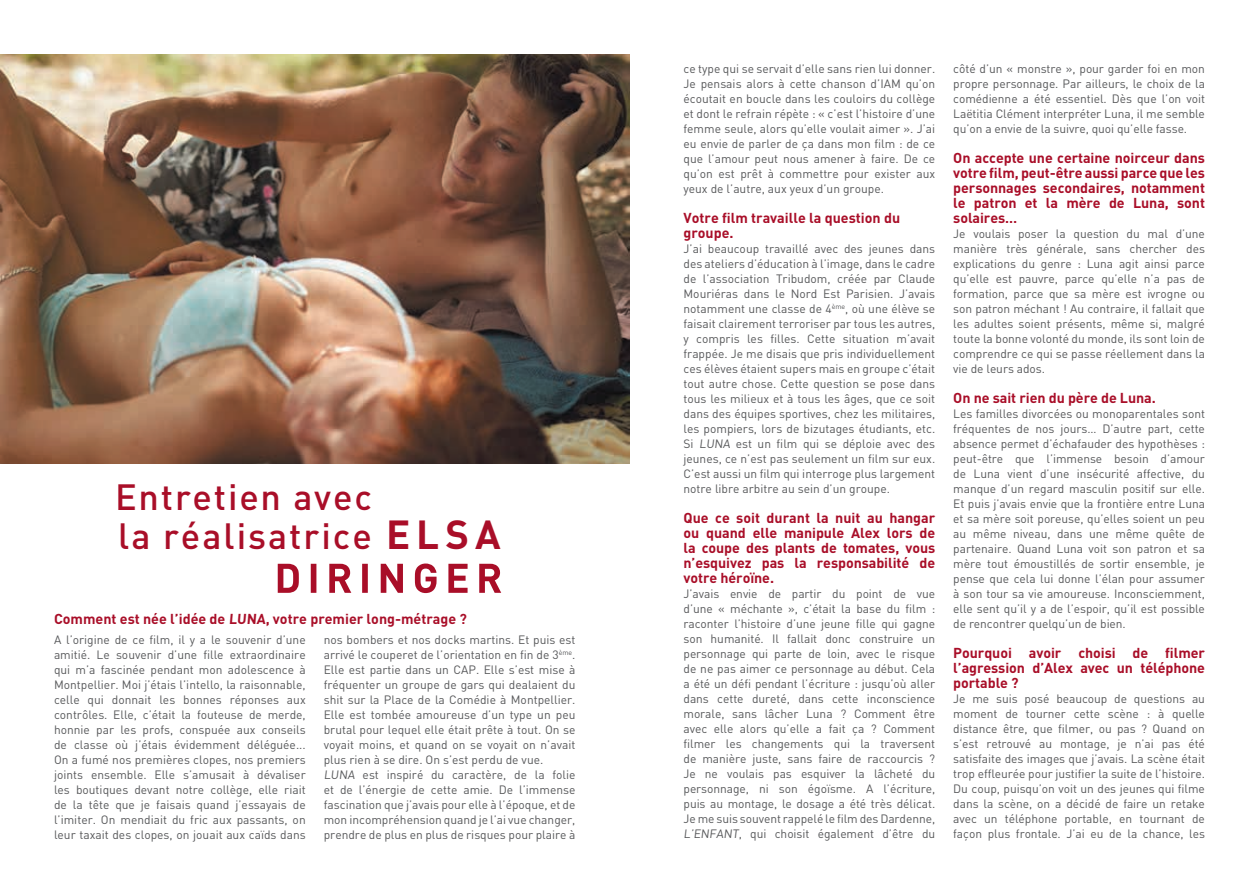
<style>
.page{position:relative;width:1259px;height:893px;background:#fff}
.page>*{position:absolute;margin:0;border:0;box-sizing:border-box;transform-origin:0 0}
.t1{font:500 36px "Din";letter-spacing:.055em;color:#a90e28}
.t2{font:700 14.25px/15px "Din";letter-spacing:-.005em;color:#a90e28;text-align:justify}
.t3{font:12px/15px "Din";color:#57585a;text-align:justify}
.s1{font-weight:700;font-size:40.05px}
</style>
<div class="page">
<img style="left:0;top:54px;width:629px;height:409px">
<svg style="left:278px;top:563px;width:223px;height:30px"></svg>
<h1 class="t1" style="left:115px;top:474px;width:258px">Entretien avec</h1>
<h1 class="t1" style="left:118px;top:513px;width:384px">la réalisatrice <span class="s1">ELSA</span></h1>
<p class="t2" style="left:54px;top:611px;width:414px">Comment est née l’idée de LUNA, votre premier long-métrage ?</p>
<p class="t3" style="left:54px;top:632px;width:253px">A l’origine de ce film, il y a le souvenir d’une amitié. Le souvenir d’une fille extraordinaire qui m’a fascinée pendant mon adolescence à Montpellier. Moi j’étais l’intello, la raisonnable, celle qui donnait les bonnes réponses aux contrôles. Elle, c’était la fouteuse de merde, honnie par les profs, conspuée aux conseils de classe où j’étais évidemment déléguée...<br>On a fumé nos premières clopes, nos premiers joints ensemble. Elle s’amusait à dévaliser les boutiques devant notre collège, elle riait de la tête que je faisais quand j’essayais de l’imiter. On mendiait du fric aux passants, on leur taxait des clopes, on jouait aux caïds dans</p>
<p class="t3" style="left:324px;top:632px;width:253px;text-align:left">nos bombers et nos docks martins. Et puis est arrivé le couperet de l’orientation en fin de 3<sup>ème</sup>.<br>Elle est partie dans un CAP. Elle s’est mise à fréquenter un groupe de gars qui dealaient du shit sur la Place de la Comédie à Montpellier.<br>Elle est tombée amoureuse d’un type un peu brutal pour lequel elle était prête à tout. On se voyait moins, et quand on se voyait on n’avait plus rien à se dire. On s’est perdu de vue.<br>LUNA est inspiré du caractère, de la folie et de l’énergie de cette amie. De l’immense fascination que j’avais pour elle à l’époque, et de mon incompréhension quand je l’ai vue changer, prendre de plus en plus de risques pour plaire à</p>
<p class="t3" style="left:683px;top:61px;width:253px">ce type qui se servait d’elle sans rien lui donner.<br>Je pensais alors à cette chanson d’IAM qu’on écoutait en boucle dans les couloirs du collège et dont le refrain répète : « c’est l’histoire d’une femme seule, alors qu’elle voulait aimer ». J’ai eu envie de parler de ça dans mon film : de ce que l’amour peut nous amener à faire. De ce qu’on est prêt à commettre pour exister aux yeux de l’autre, aux yeux d’un groupe.</p>
<p class="t2" style="left:683px;top:210px;width:218px">Votre film travaille la question du groupe.</p>
<p class="t3" style="left:683px;top:241px;width:253px">J’ai beaucoup travaillé avec des jeunes dans des ateliers d’éducation à l’image, dans le cadre de l’association Tribudom, créée par Claude Mouriéras dans le Nord Est Parisien. J’avais notamment une classe de 4<sup>ème</sup>, où une élève se faisait clairement terroriser par tous les autres, y compris les filles. Cette situation m’avait frappée. Je me disais que pris individuellement ces élèves étaient supers mais en groupe c’était tout autre chose. Cette question se pose dans tous les milieux et à tous les âges, que ce soit dans des équipes sportives, chez les militaires, les pompiers, lors de bizutages étudiants, etc.<br>Si LUNA est un film qui se déploie avec des jeunes, ce n’est pas seulement un film sur eux.<br>C’est aussi un film qui interroge plus largement notre libre arbitre au sein d’un groupe.</p>
<p class="t2" style="left:683px;top:510px;width:253px">Que ce soit durant la nuit au hangar ou quand elle manipule Alex lors de la coupe des plants de tomates, vous n’esquivez pas la responsabilité de votre héroïne.</p>
<p class="t3" style="left:683px;top:586px;width:253px">J’avais envie de partir du point de vue d’une « méchante », c’était la base du film : raconter l’histoire d’une jeune fille qui gagne son humanité. Il fallait donc construire un personnage qui parte de loin, avec le risque de ne pas aimer ce personnage au début. Cela a été un défi pendant l’écriture : jusqu’où aller dans cette dureté, dans cette inconscience morale, sans lâcher Luna ? Comment être avec elle alors qu’elle a fait ça ? Comment filmer les changements qui la traversent de manière juste, sans faire de raccourcis ?<br>Je ne voulais pas esquiver la lâcheté du personnage, ni son égoïsme. A l’écriture, puis au montage, le dosage a été très délicat.<br>Je me suis souvent rappelé le film des Dardenne, L’ENFANT, qui choisit également d’être du</p>
<p class="t3" style="left:953px;top:61px;width:253px">côté d’un « monstre », pour garder foi en mon propre personnage. Par ailleurs, le choix de la comédienne a été essentiel. Dès que l’on voit Laëtitia Clément interpréter Luna, il me semble qu’on a envie de la suivre, quoi qu’elle fasse.</p>
<p class="t2" style="left:953px;top:150px;width:253px">On accepte une certaine noirceur dans votre film, peut-être aussi parce que les personnages secondaires, notamment le patron et la mère de Luna, sont solaires…</p>
<p class="t3" style="left:953px;top:226px;width:253px">Je voulais poser la question du mal d’une manière très générale, sans chercher des explications du genre : Luna agit ainsi parce qu’elle est pauvre, parce qu’elle n’a pas de formation, parce que sa mère est ivrogne ou son patron méchant ! Au contraire, il fallait que les adultes soient présents, même si, malgré toute la bonne volonté du monde, ils sont loin de comprendre ce qui se passe réellement dans la vie de leurs ados.</p>
<p class="t2" style="left:953px;top:390px;width:204px">On ne sait rien du père de Luna.</p>
<p class="t3" style="left:953px;top:406px;width:253px">Les familles divorcées ou monoparentales sont fréquentes de nos jours… D’autre part, cette absence permet d’échafauder des hypothèses : peut-être que l’immense besoin d’amour de Luna vient d’une insécurité affective, du manque d’un regard masculin positif sur elle.<br>Et puis j’avais envie que la frontière entre Luna et sa mère soit poreuse, qu’elles soient un peu au même niveau, dans une même quête de partenaire. Quand Luna voit son patron et sa mère tout émoustillés de sortir ensemble, je pense que cela lui donne l’élan pour assumer à son tour sa vie amoureuse. Inconsciemment, elle sent qu’il y a de l’espoir, qu’il est possible de rencontrer quelqu’un de bien.</p>
<p class="t2" style="left:953px;top:645px;width:253px">Pourquoi avoir choisi de filmer l’agression d’Alex avec un téléphone portable ?</p>
<p class="t3" style="left:953px;top:691px;width:253px">Je me suis posé beaucoup de questions au moment de tourner cette scène : à quelle distance être, que filmer, ou pas ? Quand on s’est retrouvé au montage, je n’ai pas été satisfaite des images que j’avais. La scène était trop effleurée pour justifier la suite de l’histoire.<br>Du coup, puisqu’on voit un des jeunes qui filme dans la scène, on a décidé de faire un retake avec un téléphone portable, en tournant de façon plus frontale. J’ai eu de la chance, les</p>
</div>
